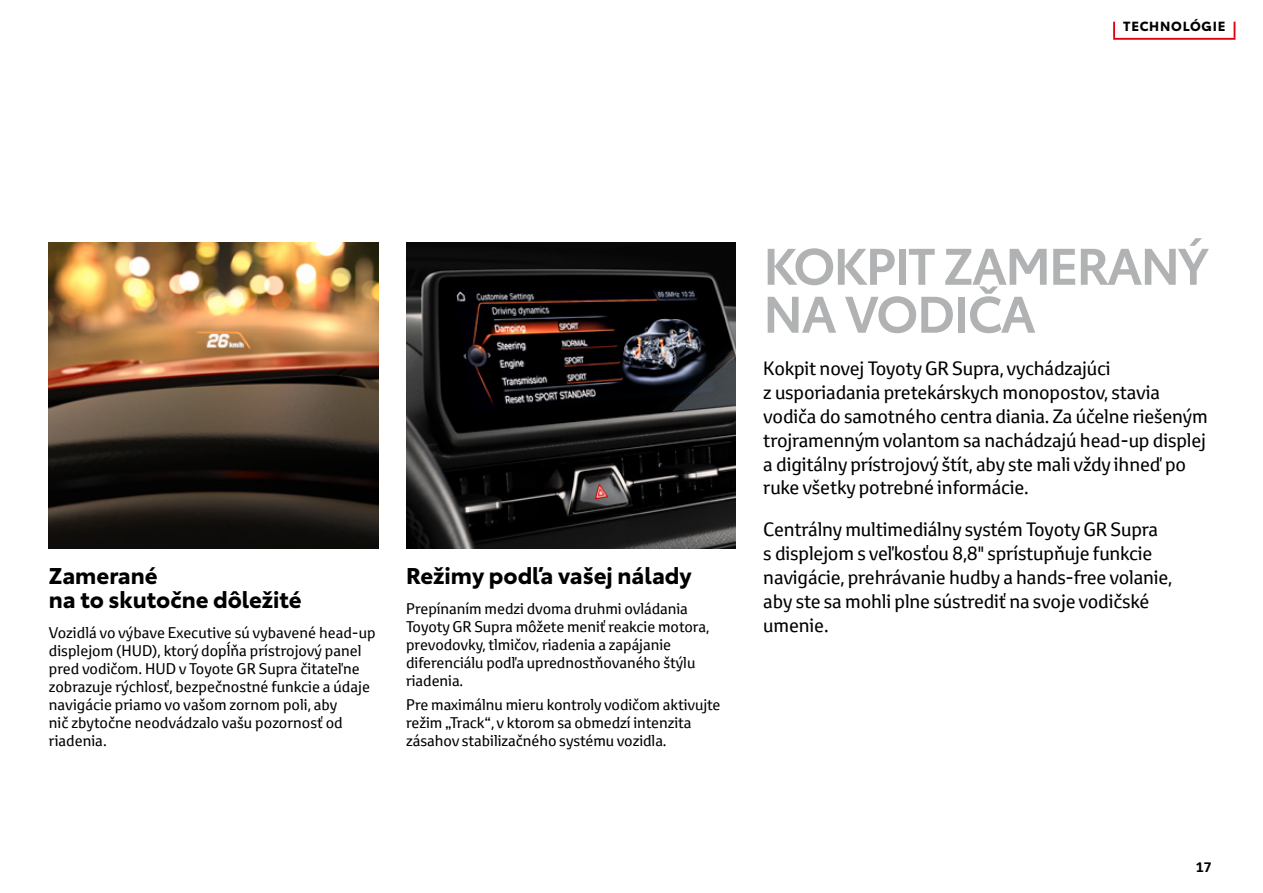
<style>
.page{position:relative;width:1263px;height:893px;background:#fff}
.page>*{position:absolute;margin:0;border:0;box-sizing:border-box;transform-origin:0 0}
.t1{font:600 50.7px/48px "Toyota Type";letter-spacing:-.04em;color:#b1b2b3}
.t2{font:700 22.5px/24px "Toyota Type";color:#000}
.t3{font:18.75px/24px "Toyota Text";letter-spacing:-.01em;color:#000}
.t4{font:15px/18px "Toyota Text";letter-spacing:-.005em;color:#000}
.t5{font:700 13.5px "Toyota Text";color:#000}
.t6{font:700 13.2px "Toyota Type";letter-spacing:.06em;color:#000}
</style>
<div class="page">
<img style="left:406px;top:243px;width:330px;height:305px">
<img style="left:49px;top:243px;width:329px;height:305px">
<hr style="left:1113px;top:38px;width:122px;height:2px;background:#e3000f">
<svg style="left:1113px;top:22px;width:2px;height:16px"></svg>
<svg style="left:1233px;top:22px;width:2px;height:16px"></svg>
<p class="t6" style="left:1123px;top:16px;width:104px">TECHNOLÓGIE</p>
<h2 class="t2" style="left:49px;top:562px;width:254px">Zamerané<br>na to skutočne dôležité</h2>
<p class="t4" style="left:49px;top:624px;width:328px">Vozidlá vo výbave Executive sú vybavené head‑up displejom (HUD), ktorý dopĺňa prístrojový panel pred vodičom. HUD v Toyote GR Supra čitateľne zobrazuje rýchlosť, bezpečnostné funkcie a údaje navigácie priamo vo vašom zornom poli, aby<br>nič zbytočne neodvádzalo vašu pozornosť od riadenia.</p>
<h2 class="t2" style="left:406px;top:562px;width:287px">Režimy podľa vašej nálady</h2>
<p class="t4" style="left:406px;top:600px;width:305px">Prepínaním medzi dvoma druhmi ovládania Toyoty GR Supra môžete meniť reakcie motora, prevodovky, tlmičov, riadenia a zapájanie diferenciálu podľa uprednostňovaného štýlu riadenia.</p>
<p class="t4" style="left:406px;top:696px;width:316px">Pre maximálnu mieru kontroly vodičom aktivujte režim „Track“, v ktorom sa obmedzí intenzita zásahov stabilizačného systému vozidla.</p>
<h1 class="t1" style="left:763px;top:238px;width:447px">KOKPIT ZAMERANÝ<br>NA VODIČA</h1>
<p class="t3" style="left:763px;top:356px;width:446px">Kokpit novej Toyoty GR Supra, vychádzajúci<br>z usporiadania pretekárskych monopostov, stavia vodiča do samotného centra diania. Za účelne riešeným trojramenným volantom sa nachádzajú head‑up displej a digitálny prístrojový štít, aby ste mali vždy ihneď po ruke všetky potrebné informácie.</p>
<p class="t3" style="left:763px;top:517px;width:410px">Centrálny multimediálny systém Toyoty GR Supra<br>s displejom s veľkosťou 8,8" sprístupňuje funkcie navigácie, prehrávanie hudby a hands‑free volanie, aby ste sa mohli plne sústrediť na svoje vodičské umenie.</p>
<p class="t5" style="left:1196px;top:858px;width:18px">17</p>
</div>
